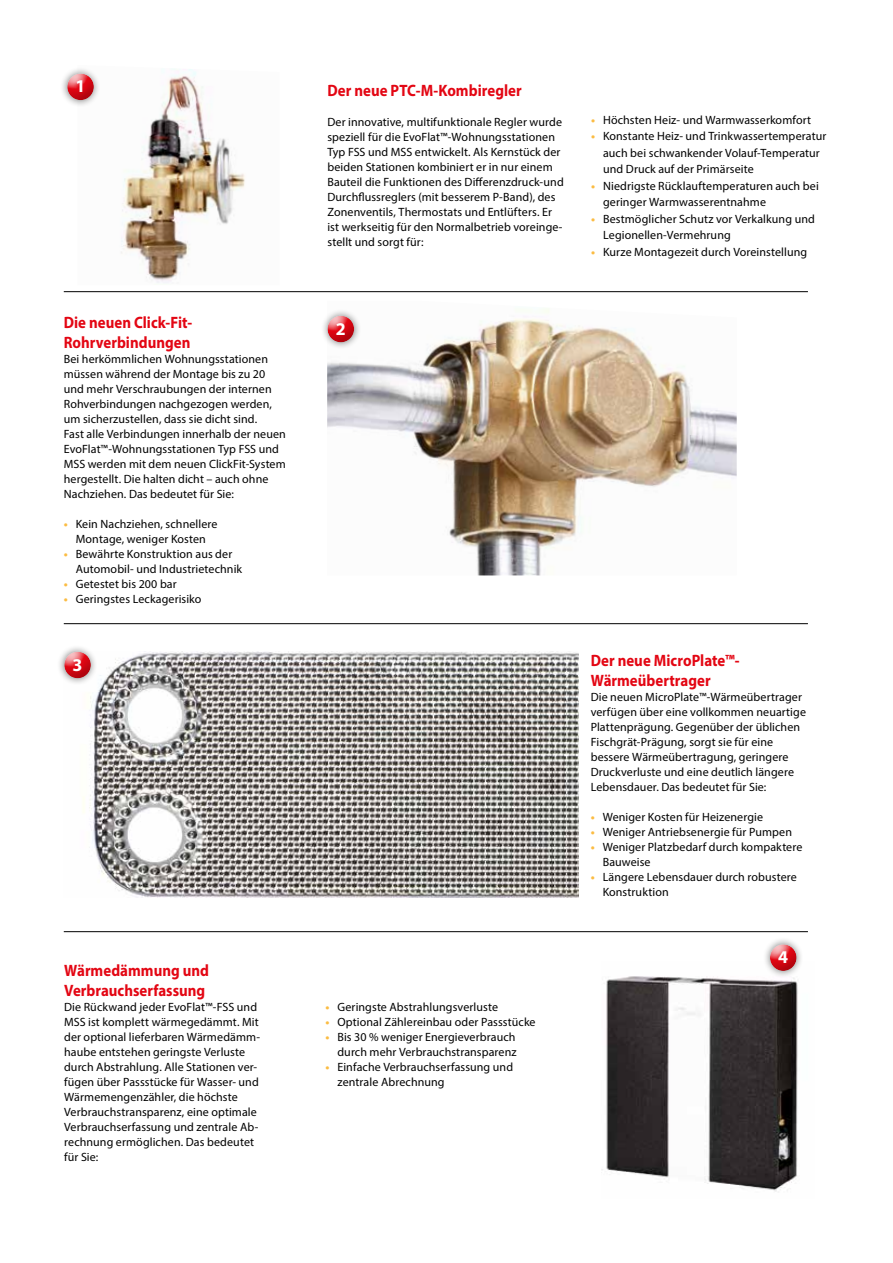
<style>
.page{position:relative;width:893px;height:1263px;background:#fff}
.page>*{position:absolute;margin:0;border:0;box-sizing:border-box;transform-origin:0 0}
.t1{font:700 18px "Myriad Pro";color:#fff}
.t2{font:700 16.5px/19.8px "Myriad Pro";color:#e30613;scale:.9 1}
.t3{font:12px/15px "Myriad Pro";letter-spacing:.01em;color:#000}
.s1{font-weight:700;color:#fbbc43}
</style>
<div class="page">
<img style="left:602px;top:976px;width:196px;height:216px">
<img style="left:121px;top:69px;width:124px;height:214px">
<img style="left:83px;top:651px;width:495px;height:247px">
<img style="left:327px;top:308px;width:410px;height:267px">
<hr style="left:64px;top:623px;width:744px;height:1px;background:#000">
<hr style="left:64px;top:291px;width:744px;height:1px;background:#000">
<hr style="left:64px;top:931px;width:744px;height:1px;background:#000">
<div style="left:60px;top:66px;width:41px;height:41px;background:#000;opacity:.5"></div>
<div style="left:65px;top:71px;width:30px;height:19px;background:#fff;opacity:.75"></div>
<div style="left:65px;top:75px;width:30px;height:26px;background:#abb1a7;opacity:.75"></div>
<div style="left:320px;top:309px;width:41px;height:41px;background:#000;opacity:.5"></div>
<div style="left:325px;top:314px;width:30px;height:18px;background:#fff;opacity:.75"></div>
<div style="left:325px;top:317px;width:30px;height:27px;background:#abb1a7;opacity:.75"></div>
<div style="left:57px;top:644px;width:41px;height:41px;background:#000;opacity:.5"></div>
<div style="left:62px;top:649px;width:30px;height:19px;background:#fff;opacity:.75"></div>
<div style="left:62px;top:653px;width:30px;height:26px;background:#abb1a7;opacity:.75"></div>
<div style="left:763px;top:937px;width:41px;height:41px;background:#000;opacity:.5"></div>
<div style="left:767px;top:942px;width:30px;height:19px;background:#fff;opacity:.75"></div>
<div style="left:767px;top:945px;width:30px;height:27px;background:#abb1a7;opacity:.75"></div>
<h1 class="t1" style="left:75px;top:75px;width:11px">1</h1>
<h2 class="t2" style="left:64px;top:312px;width:144px">Die neuen Click-Fit-<br>Rohrverbindungen</h2>
<p class="t3" style="left:64px;top:351px;width:224px">Bei herkömmlichen Wohnungsstationen müssen während der Montage bis zu 20 und mehr Verschraubungen der internen Rohverbindungen nachgezogen werden, um sicherzustellen, dass sie dicht sind.<br>Fast alle Verbindungen innerhalb der neuen EvoFlat™-Wohnungsstationen Typ FSS und MSS werden mit dem neuen ClickFit-System hergestellt. Die halten dicht – auch ohne Nachziehen. Das bedeutet für Sie:</p>
<p class="t3" style="left:64px;top:516px;width:155px;text-align:center"><span class="s1">•</span> Kein Nachziehen, schnellere<br>Montage, weniger Kosten</p>
<p class="t3" style="left:76px;top:546px;width:168px;text-indent:-12px"><span class="s1">•</span> Bewährte Konstruktion aus der<br>Automobil- und Industrietechnik</p>
<p class="t3" style="left:64px;top:576px;width:114px"><span class="s1">•</span> Getestet bis 200 bar</p>
<p class="t3" style="left:64px;top:591px;width:139px"><span class="s1">•</span> Geringstes Leckagerisiko</p>
<h1 class="t1" style="left:72px;top:653px;width:11px">3</h1>
<h2 class="t2" style="left:327px;top:80px;width:218px">Der neue PTC-M-Kombiregler</h2>
<p class="t3" style="left:327px;top:114px;width:238px">Der innovative, multifunktionale Regler wurde speziell für die EvoFlat™-Wohnungsstationen Typ FSS und MSS entwickelt. Als Kernstück der beiden Stationen kombiniert er in nur einem Bauteil die Funktionen des Differenzdruck-und Durchflussreglers (mit besserem P-Band), des Zonenventils, Thermostats und Entlüfters. Er ist werkseitig für den Normalbetrieb voreinge&shy;stellt und sorgt für:</p>
<p class="t3" style="left:591px;top:112px;width:222px"><span class="s1">•</span> Höchsten Heiz- und Warmwasserkomfort</p>
<p class="t3" style="left:603px;top:128px;width:225px;line-height:16.5px;text-indent:-12px"><span class="s1">•</span> Konstante Heiz- und Trinkwassertemperatur auch bei schwankender Volauf-Temperatur und Druck auf der Primärseite</p>
<p class="t3" style="left:603px;top:177px;width:217px;line-height:16.5px;text-indent:-12px"><span class="s1">•</span> Niedrigste Rücklauftemperaturen auch bei geringer Warmwasserentnahme</p>
<p class="t3" style="left:603px;top:210px;width:213px;line-height:16.5px;text-indent:-12px"><span class="s1">•</span> Bestmöglicher Schutz vor Verkalkung und<br>Legionellen-Vermehrung</p>
<p class="t3" style="left:591px;top:244px;width:218px"><span class="s1">•</span> Kurze Montagezeit durch Voreinstellung</p>
<h1 class="t1" style="left:336px;top:317px;width:11px">2</h1>
<h2 class="t2" style="left:591px;top:650px;width:167px">Der neue MicroPlate™-<br>Wärmeübertrager</h2>
<p class="t3" style="left:591px;top:689px;width:217px">Die neuen MicroPlate™-Wärmeübertrager verfügen über eine vollkommen neuartige Plattenprägung. Gegenüber der üblichen Fischgrät-Prägung, sorgt sie für eine bessere Wärmeübertragung, geringere Druckverluste und eine deutlich längere Lebensdauer. Das bedeutet für Sie:</p>
<p class="t3" style="left:591px;top:809px;width:174px"><span class="s1">•</span> Weniger Kosten für Heizenergie</p>
<p class="t3" style="left:591px;top:824px;width:203px"><span class="s1">•</span> Weniger Antriebsenergie für Pumpen</p>
<p class="t3" style="left:603px;top:839px;width:201px;text-indent:-12px"><span class="s1">•</span> Weniger Platzbedarf durch kompaktere<br>Bauweise</p>
<p class="t3" style="left:603px;top:869px;width:196px;text-indent:-12px"><span class="s1">•</span> Längere Lebensdauer durch robustere<br>Konstruktion</p>
<h2 class="t2" style="left:64px;top:960px;width:163px">Wärmedämmung und<br>Verbrauchserfassung</h2>
<p class="t3" style="left:64px;top:999px;width:197px">Die Rückwand jeder EvoFlat™-FSS und MSS ist komplett wärmegedämmt. Mit der optional lieferbaren Wärmedämm&shy;haube entstehen geringste Verluste durch Abstrahlung. Alle Stationen ver&shy;fügen über Passstücke für Wasser- und Wärmemengenzähler, die höchste Verbrauchstransparenz, eine optimale Verbrauchserfassung und zentrale Ab&shy;rechnung ermöglichen. Das bedeutet für Sie:</p>
<p class="t3" style="left:325px;top:999px;width:174px"><span class="s1">•</span> Geringste Abstrahlungsverluste</p>
<p class="t3" style="left:325px;top:1014px;width:212px"><span class="s1">•</span> Optional Zählereinbau oder Passstücke</p>
<p class="t3" style="left:325px;top:1029px;width:193px;text-align:right"><span class="s1">•</span> Bis 30 % weniger Energieverbrauch durch mehr Verbrauchstransparenz</p>
<p class="t3" style="left:337px;top:1059px;width:177px;text-indent:-12px"><span class="s1">•</span> Einfache Verbrauchserfassung und zentrale Abrechnung</p>
<h1 class="t1" style="left:778px;top:945px;width:11px">4</h1>
</div>
